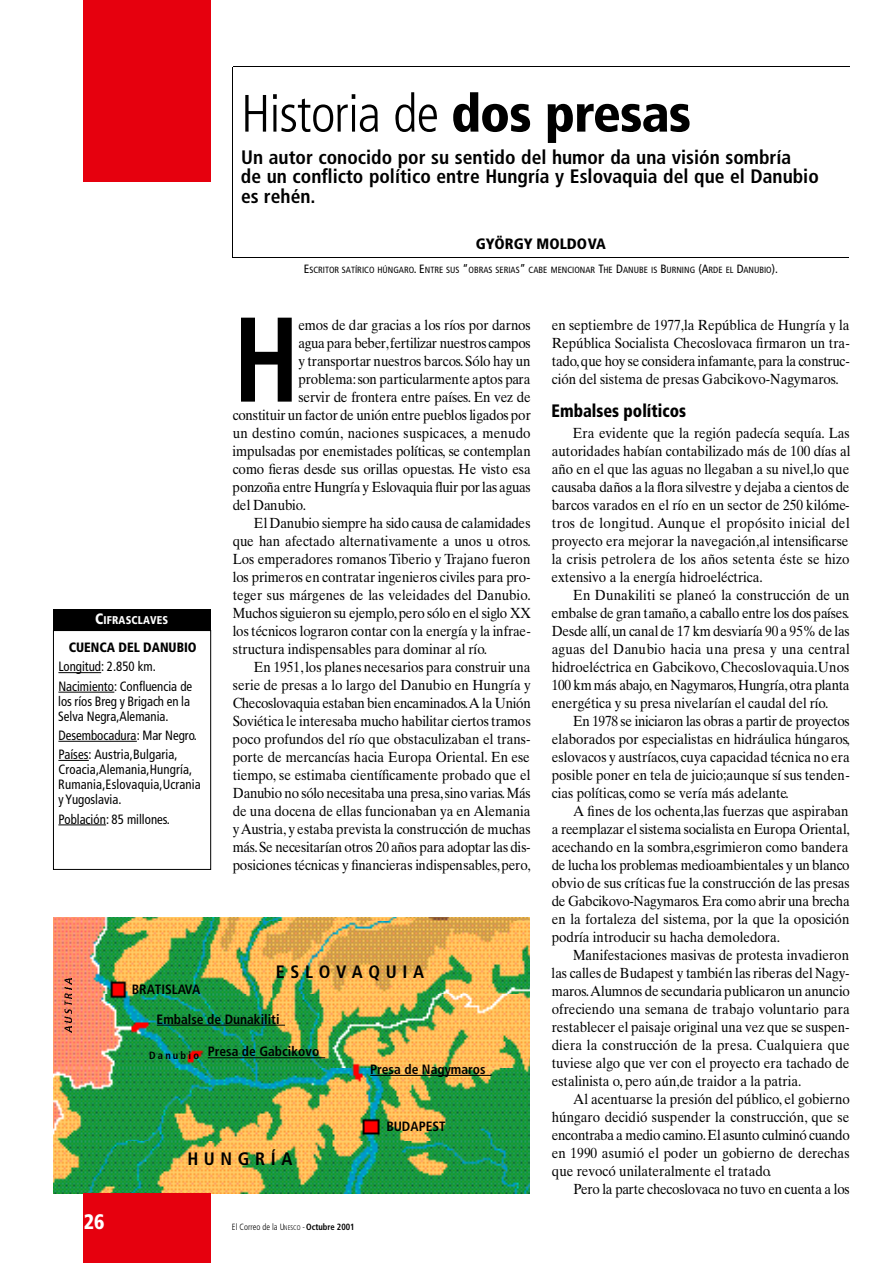
<style>
.page{position:relative;width:893px;height:1263px;background:#fff}
.page>*{position:absolute;margin:0;border:0;box-sizing:border-box;transform-origin:0 0}
.t1{font:700 condensed 120.3px "Frutiger";color:#000;scale:.91 1}
.t2{font:300 condensed 52.5px "Frutiger";letter-spacing:-.015em;color:#000}
.t3{font:900 condensed 21px "Frutiger";color:#fff;scale:.95 1}
.t4{font:700 condensed 19.5px/19.5px "Frutiger";color:#000}
.t5{font:900 condensed 18px "Frutiger";color:#000;scale:.91 1}
.t6{font:700 condensed 18px "Frutiger";color:#000}
.t7{font:900 condensed 15px "Frutiger";color:#000}
.t8{font:14.7px/18px "Times Ten";color:#000;text-align:justify;scale:.91 1}
.t9{font:14.7px "Times Ten";letter-spacing:-.025em;color:#000;scale:.91 1}
.t10{font:14.7px "Times Ten";letter-spacing:-.03em;color:#000;scale:.91 1}
.t11{font:14.7px "Times Ten";letter-spacing:-.02em;color:#000;scale:.91 1}
.t12{font:condensed 13.5px/15px "Frutiger";color:#000;scale:.95 1}
.t13{font:700 condensed 13.5px "Frutiger";color:#000}
.t14{font:900 condensed 13.5px "Frutiger";color:#000;scale:.95 1}
.t15{font:900 condensed 11.25px "Frutiger";letter-spacing:.015em;color:#fff;scale:.95 1}
.t16{font:700 condensed 10.5px "Frutiger";color:#000}
.t17{font:condensed 9px "Frutiger";color:#000}
.t18{font:300 condensed 9px "Frutiger";color:#000;scale:.95 1}
.s1{font-weight:900}
.s2{font-size:12px}
.s3{font-size:15px}
.s4{font-size:6.75px}
.s5{font-weight:700}
</style>
<div class="page">
<hr style="left:232px;top:67px;width:1px;height:191px;background:#000">
<hr style="left:232px;top:257px;width:617px;height:1px;background:#000">
<img style="left:53px;top:921px;width:477px;height:273px">
<svg style="left:60px;top:979px;width:11px;height:53px"></svg>
<hr style="left:157px;top:1025px;width:128px;height:1px;background:#000">
<hr style="left:208px;top:1057px;width:117px;height:1px;background:#000">
<hr style="left:370px;top:1075px;width:121px;height:1px;background:#000">
<div style="left:53px;top:630px;width:158px;height:240px;border:1px solid #000"></div>
<hr style="left:58px;top:672px;width:43px;height:1px;background:#000">
<hr style="left:58px;top:692px;width:56px;height:1px;background:#000">
<hr style="left:58px;top:741px;width:79px;height:1px;background:#000">
<hr style="left:58px;top:760px;width:31px;height:1px;background:#000">
<hr style="left:58px;top:825px;width:48px;height:1px;background:#000">
<div style="left:53px;top:609px;width:158px;height:22px;background:#000"></div>
<div style="left:84px;top:0;width:127px;height:182px;background:#e6000e"></div>
<div style="left:84px;top:1194px;width:127px;height:69px;background:#e6000e"></div>
<hr style="left:232px;top:66px;width:617px;height:1px;background:#000">
<h2 class="t2" style="left:241px;top:92px;width:451px">Historia de <span class="s1">dos pre s a s</span></h2>
<h3 class="t4" style="left:241px;top:149px;width:579px">Un autor conocido por su sentido del humor da una visión sombría<br>de un conflicto político entre Hungría y Eslovaquia del que el Danubio es rehén.</h3>
<p class="t7" style="left:476px;top:238px;width:131px">GYÖRGY MOLDOVA</p>
<p class="t17" style="left:304px;top:266px;width:475px"><span class="s2">E</span>SCRITOR SATÍRICO HÚNGARO<span class="s2">. E</span>NTRE SUS <span class="s2">“</span>OBRAS SERIAS<span class="s2">”</span> CABE MENCIONAR <span class="s2">T</span>HE <span class="s2">D</span>ANUBE IS <span class="s2">B</span>URNING <span class="s2">(A</span>RDE EL <span class="s2">D</span>ANUBIO<span class="s2">).</span></p>
<p class="t15" style="left:95px;top:616px;width:78px"><span class="s3">C</span>IFRASCLAVES</p>
<p class="t14" style="left:69px;top:642px;width:136px">CUENCA DEL DANUBIO</p>
<p class="t12" style="left:58px;top:658px;width:142px;line-height:19.5px">Longitud: 2.850 km.<br>Nacimiento: Confluencia de</p>
<p class="t12" style="left:58px;top:695px;width:140px">los ríos Breg y Brigach en la<br>Selva Negra,Alemania.</p>
<p class="t12" style="left:58px;top:727px;width:147px;line-height:19.2px">Desembocadura: Mar Negro.<br>Países: Austria,Bulgaria,</p>
<p class="t12" style="left:58px;top:763px;width:152px">Croacia,Alemania,Hungría,<br>Rumania,Eslovaquia,Ucrania y Yugoslavia.</p>
<p class="t12" style="left:58px;top:812px;width:119px">Población: 85 millones.</p>
<h1 class="t1" style="left:233px;top:311px;width:75px">H</h1>
<p class="t8" style="left:298px;top:317px;width:256px">emos de dar gracias a los ríos por darnos</p>
<p class="t10" style="left:298px;top:337px;width:257px">agua para beber,fertilizar nuestros campos</p>
<p class="t8" style="left:298px;top:353px;width:256px">y transportar nuestros barcos.Sólo hay un</p>
<p class="t11" style="left:298px;top:373px;width:256px">p r o b l e m a :son particularmente aptos para</p>
<p class="t8" style="left:298px;top:389px;width:257px">servir de frontera entre países. En vez de</p>
<p class="t9" style="left:233px;top:409px;width:329px">constituir un factor de unión entre pueblos ligados por</p>
<p class="t8" style="left:233px;top:425px;width:328px">un destino común, naciones suspicaces, a menudo</p>
<p class="t8" style="left:233px;top:443px;width:329px">impulsadas por enemistades políticas, se contemplan</p>
<p class="t8" style="left:233px;top:461px;width:329px">como fieras desde sus orillas opuestas. He visto esa</p>
<p class="t10" style="left:233px;top:481px;width:329px">ponzoña entre Hungría y Eslovaquia fluir por las aguas</p>
<p class="t8" style="left:233px;top:497px;width:82px">del Danubio.</p>
<p class="t8" style="left:254px;top:515px;width:306px">El Danubio siempre ha sido causa de calamidades</p>
<p class="t8" style="left:233px;top:533px;width:329px">que han afectado alternativamente a unos u otros.</p>
<p class="t8" style="left:233px;top:551px;width:328px">Los emperadores romanos Tiberio y Trajano fueron</p>
<p class="t8" style="left:233px;top:569px;width:329px">los primeros en contratar ingenieros civiles para pro-</p>
<p class="t8" style="left:233px;top:587px;width:329px">teger sus márgenes de las veleidades del Danubio.</p>
<p class="t11" style="left:233px;top:607px;width:329px">Muchos siguieron su ejemplo, pero sólo en el siglo XX</p>
<p class="t8" style="left:233px;top:623px;width:329px">los técnicos lograron contar con la energía y la infrae-</p>
<p class="t8" style="left:233px;top:641px;width:281px">structura indispensables para dominar al río.</p>
<p class="t8" style="left:254px;top:659px;width:305px">En 1951, los planes necesarios para construir una</p>
<p class="t8" style="left:233px;top:677px;width:329px">serie de presas a lo largo del Danubio en Hungría y</p>
<p class="t10" style="left:233px;top:697px;width:329px">Checoslovaquia estaban bien encaminados.A la Unión</p>
<p class="t8" style="left:233px;top:713px;width:329px">Soviética le interesaba mucho habilitar ciertos tramos</p>
<p class="t8" style="left:233px;top:731px;width:329px">poco profundos del río que obstaculizaban el trans-</p>
<p class="t8" style="left:233px;top:749px;width:328px">porte de mercancías hacia Europa Oriental. En ese</p>
<p class="t8" style="left:233px;top:767px;width:329px">tiempo, se estimaba científicamente probado que el</p>
<p class="t11" style="left:233px;top:787px;width:328px">Danubio no sólo necesitaba una presa,sino varias.M á s</p>
<p class="t8" style="left:233px;top:803px;width:329px">de una docena de ellas funcionaban ya en Alemania</p>
<p class="t8" style="left:233px;top:821px;width:328px">y Au s t r i a , y estaba prevista la construcción de muchas</p>
<p class="t9" style="left:233px;top:841px;width:329px">m á s.Se necesitarían otros 20 años para adoptar las dis-</p>
<p class="t8" style="left:233px;top:857px;width:329px">posiciones técnicas y financieras indispensables,p e r o,</p>
<p class="t6" style="left:276px;top:964px;width:150px">E S L O V A Q U I A</p>
<p class="t13" style="left:132px;top:984px;width:70px">BRATISLAVA</p>
<p class="t13" style="left:157px;top:1014px;width:124px">Embalse de Dunakiliti</p>
<p class="t13" style="left:208px;top:1046px;width:113px">Presa de Gabcikovo</p>
<p class="t16" style="left:149px;top:1052px;width:51px">D a n u b i o</p>
<p class="t6" style="left:187px;top:1151px;width:107px">H U N G R Í A</p>
<p class="t13" style="left:370px;top:1064px;width:117px">Presa de Nagymaros</p>
<p class="t13" style="left:386px;top:1121px;width:61px">BUDAPEST</p>
<h3 class="t3" style="left:84px;top:1214px;width:23px">26</h3>
<p class="t18" style="left:232px;top:1223px;width:131px">El Correo de la U<span class="s4">NESCO</span> -<span class="s5">Octubre 2001</span></p>
<p class="t8" style="left:551px;top:317px;width:329px">en septiembre de 1977,la República de Hungría y la República Socialista Checoslovaca firmaron un tra&shy;t a d o,que hoy se considera infamante, para la construc&shy;ción del sistema de presas Gabcikovo-Nagymaros.</p>
<p class="t5" style="left:551px;top:403px;width:149px">Embalses políticos</p>
<p class="t8" style="left:551px;top:425px;width:330px;text-align:left;text-indent:21px">Era evidente que la región padecía sequía. Las autoridades habían contabilizado más de 100 días al año en el que las aguas no llegaban a su nivel,lo que causaba daños a la flora silvestre y dejaba a cientos de barcos varados en el río en un sector de 250 kilóme&shy;tros de longitud. Aunque el propósito inicial del proyecto era mejorar la navegación,al intensificarse la crisis petrolera de los años setenta éste se hizo extensivo a la energía hidroeléctrica.</p>
<p class="t8" style="left:551px;top:587px;width:329px;text-indent:22px">En Dunakiliti se planeó la construcción de un embalse de gran tamaño, a caballo entre los dos países.<br>Desde allí, un canal de 17 km desviaría 90 a 95% de las aguas del Danubio hacia una presa y una central hidroeléctrica en Gabcikovo, Checoslovaquia.Unos 100 km más abajo, en Nagymaros, H u n g r í a ,otra planta energética y su presa nivelarían el caudal del río.</p>
<p class="t8" style="left:551px;top:713px;width:329px;text-indent:21px">En 1978 se iniciaron las obras a partir de proyectos elaborados por especialistas en hidráulica húngaros, eslovacos y austríacos, cuya capacidad técnica no era posible poner en tela de juicio;aunque sí sus tenden&shy;cias políticas, como se vería más adelante.</p>
<p class="t8" style="left:551px;top:803px;width:329px;text-indent:21px">A fines de los ochenta,las fuerzas que aspiraban a reemplazar el sistema socialista en Europa Oriental, acechando en la sombra,esgrimieron como bandera de lucha los problemas medioambientales y un blanco obvio de sus críticas fue la construcción de las presas de Gabcikovo-Nagymaros. Era como abrir una brecha en la fortaleza del sistema, por la que la oposición podría introducir su hacha demoledora.</p>
<p class="t8" style="left:551px;top:947px;width:329px;text-indent:21px">Manifestaciones masivas de protesta invadieron las calles de Budapest y también las riberas del Nagy&shy;m a r o s.Alumnos de secundaria publicaron un anuncio ofreciendo una semana de trabajo voluntario para restablecer el paisaje original una vez que se suspen&shy;diera la construcción de la presa. Cualquiera que tuviese algo que ver con el proyecto era tachado de estalinista o, pero aún,de traidor a la patria.</p>
<p class="t8" style="left:551px;top:1091px;width:329px;text-indent:22px">Al acentuarse la presión del público, el gobierno húngaro decidió suspender la construcción, que se encontraba a medio camino.El asunto culminó cuando en 1990 asumió el poder un gobierno de derechas que revocó unilateralmente el tratado.</p>
<p class="t9" style="left:573px;top:1183px;width:305px">Pero la parte checoslovaca no tuvo en cuenta a los</p>
</div>
